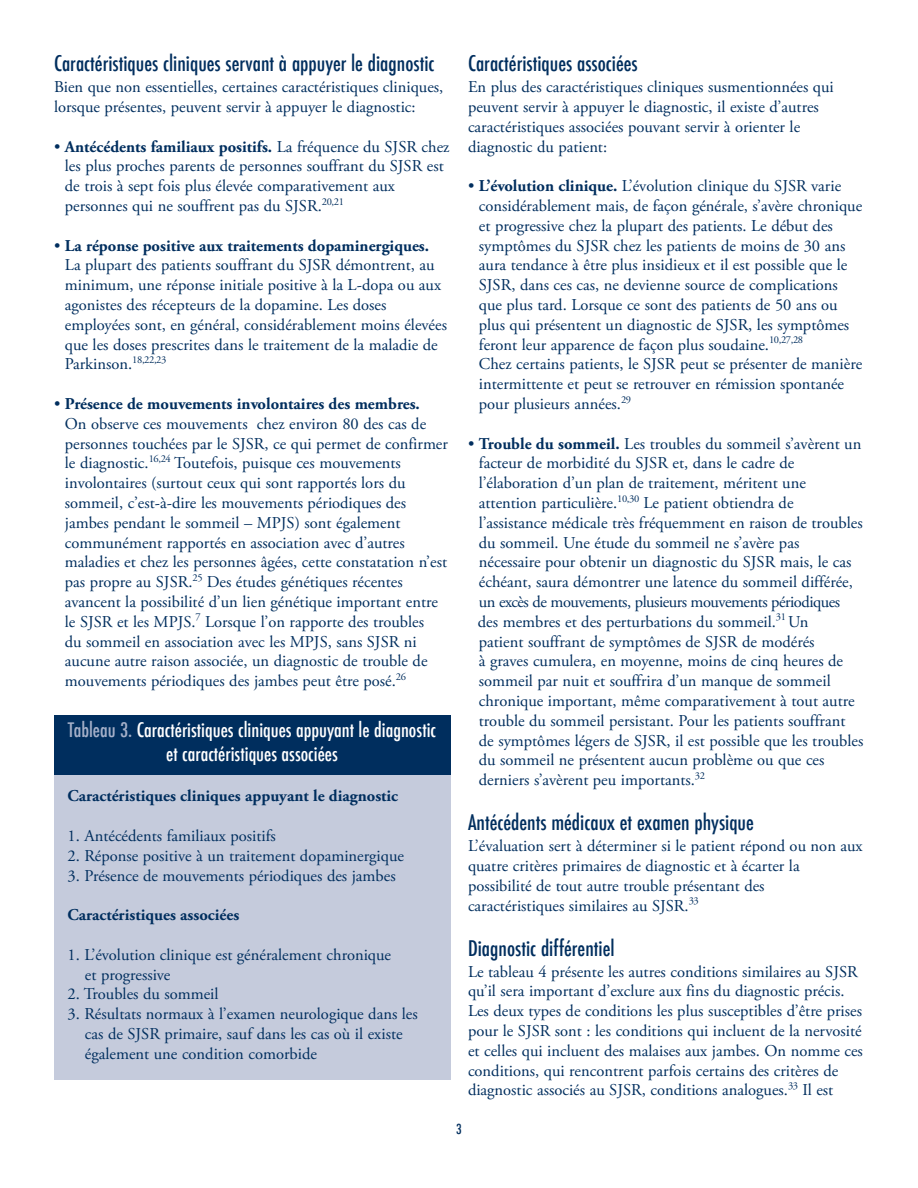
<style>
.page{position:relative;width:918px;height:1188px;background:#fff}
.page>*{position:absolute;margin:0;border:0;box-sizing:border-box;transform-origin:0 0}
.t1{font:500 condensed 21px "Futura";color:#002e5e}
.t2{font:500 condensed 19.5px/24.5px "Futura";color:#fff;text-align:center}
.t3{font:16.5px/19.8px "Adobe Garamond Pro";color:#002e5e}
.t4{font:700 16.5px "Adobe Garamond Pro";color:#002e5e}
.t5{font:500 condensed 13.5px "Futura";color:#002e5e}
.s1{font-weight:700}
.s2{color:#a5b0c9}
</style>
<div class="page">
<div style="left:54px;top:717px;width:396px;height:362px;background:#c5cbdc"></div>
<div style="left:54px;top:715px;width:396px;height:60px;background:#002e5e"></div>
<p class="t1" style="left:54px;top:51px;width:382px">Caractéristiques cliniques servant à appuyer le diagnostic</p>
<p class="t3" style="left:54px;top:79px;width:391px">Bien que non essentielles, certaines caractéristiques cliniques, lorsque présentes, peuvent servir à appuyer le diagnostic:</p>
<p class="t3" style="left:65px;top:138px;width:386px;text-indent:-11px">• <span class="s1">Antécédents familiaux positifs.</span> La fréquence du SJSR chez les plus proches parents de personnes souffrant du SJSR est de trois à sept fois plus élevée comparativement aux personnes qui ne souffrent pas du SJSR.<sup>20,21</sup></p>
<p class="t3" style="left:65px;top:237px;width:384px;text-indent:-11px">• <span class="s1">La réponse positive aux traitements dopaminergiques.<br></span>La plupart des patients souffrant du SJSR démontrent, au minimum, une réponse initiale positive à la L-dopa ou aux agonistes des récepteurs de la dopamine. Les doses employées sont, en général, considérablement moins élevées que les doses prescrites dans le traitement de la maladie de Parkinson.<sup>18,22,23</sup></p>
<p class="t3" style="left:65px;top:395px;width:385px;text-indent:-11px">• <span class="s1">Présence de mouvements involontaires des membres.<br></span>On observe ces mouvements chez environ 80 des cas de personnes touchées par le SJSR, ce qui permet de confirmer le diagnostic.<sup>16,24</sup> Toutefois, puisque ces mouvements involontaires (surtout ceux qui sont rapportés lors du sommeil, c’est-à-dire les mouvements périodiques des jambes pendant le sommeil – MPJS) sont également communément rapportés en association avec d’autres maladies et chez les personnes âgées, cette constatation n’est pas propre au SJSR.<sup>25</sup> Des études génétiques récentes avancent la possibilité d’un lien génétique important entre le SJSR et les MPJS.<sup>7</sup> Lorsque l’on rapporte des troubles<br>du sommeil en association avec les MPJS, sans SJSR ni aucune autre raison associée, un diagnostic de trouble de mouvements périodiques des jambes peut être posé.<sup>26</sup></p>
<p class="t2" style="left:68px;top:717px;width:370px"><span class="s2">Tableau 3.</span> Caractéristiques cliniques appuyant le diagnostic et caractéristiques associées</p>
<p class="t4" style="left:68px;top:790px;width:332px">Caractéristiques cliniques appuyant le diagnostic</p>
<p class="t3" style="left:68px;top:827px;width:210px">1. Antécédents familiaux positifs</p>
<p class="t3" style="left:68px;top:847px;width:338px">2. Réponse positive à un traitement dopaminergique</p>
<p class="t3" style="left:68px;top:867px;width:330px">3. Présence de mouvements périodiques des jambes</p>
<p class="t4" style="left:68px;top:908px;width:173px">Caractéristiques associées</p>
<p class="t3" style="left:85px;top:946px;width:308px;text-indent:-17px">1. L’évolution clinique est généralement chronique et progressive</p>
<p class="t3" style="left:68px;top:986px;width:153px">2. Troubles du sommeil</p>
<p class="t3" style="left:85px;top:1005px;width:334px;text-indent:-17px">3. Résultats normaux à l’examen neurologique dans les cas de SJSR primaire, sauf dans les cas où il existe également une condition comorbide</p>
<p class="t1" style="left:468px;top:51px;width:171px">Caractéristiques associées</p>
<p class="t3" style="left:468px;top:79px;width:367px">En plus des caractéristiques cliniques susmentionnées qui peuvent servir à appuyer le diagnostic, il existe d’autres caractéristiques associées pouvant servir à orienter le diagnostic du patient:</p>
<p class="t3" style="left:479px;top:178px;width:385px;text-indent:-11px">• <span class="s1">L’évolution clinique.</span> L’évolution clinique du SJSR varie considérablement mais, de façon générale, s’avère chronique et progressive chez la plupart des patients. Le début des symptômes du SJSR chez les patients de moins de 30 ans aura tendance à être plus insidieux et il est possible que le SJSR, dans ces cas, ne devienne source de complications que plus tard. Lorsque ce sont des patients de 50 ans ou plus qui présentent un diagnostic de SJSR, les symptômes feront leur apparence de façon plus soudaine.<sup>10,27,28<br></sup>Chez certains patients, le SJSR peut se présenter de manière intermittente et peut se retrouver en rémission spontanée pour plusieurs années.<sup>29</sup></p>
<p class="t3" style="left:478px;top:435px;width:387px;text-indent:-10px">• <span class="s1">Trouble du sommeil.</span> Les troubles du sommeil s’avèrent un facteur de morbidité du SJSR et, dans le cadre de l’élaboration d’un plan de traitement, méritent une attention particulière.<sup>10,30</sup> Le patient obtiendra de l’assistance médicale très fréquemment en raison de troubles du sommeil. Une étude du sommeil ne s’avère pas nécessaire pour obtenir un diagnostic du SJSR mais, le cas échéant, saura démontrer une latence du sommeil différée, un excès de mouvements, plusieurs mouvements périodiques des membres et des perturbations du sommeil.<sup>31</sup> Un<br>patient souffrant de symptômes de SJSR de modérés<br>à graves cumulera, en moyenne, moins de cinq heures de sommeil par nuit et souffrira d’un manque de sommeil chronique important, même comparativement à tout autre trouble du sommeil persistant. Pour les patients souffrant de symptômes légers de SJSR, il est possible que les troubles du sommeil ne présentent aucun problème ou que ces derniers s’avèrent peu importants.<sup>32</sup></p>
<p class="t1" style="left:468px;top:810px;width:287px">Antécédents médicaux et examen physique</p>
<p class="t3" style="left:468px;top:838px;width:396px">L’évaluation sert à déterminer si le patient répond ou non aux quatre critères primaires de diagnostic et à écarter la possibilité de tout autre trouble présentant des caractéristiques similaires au SJSR.<sup>33</sup></p>
<p class="t1" style="left:468px;top:935px;width:148px">Diagnostic différentiel</p>
<p class="t3" style="left:468px;top:963px;width:396px">Le tableau 4 présente les autres conditions similaires au SJSR qu’il sera important d’exclure aux fins du diagnostic précis.<br>Les deux types de conditions les plus susceptibles d’être prises pour le SJSR sont : les conditions qui incluent de la nervosité et celles qui incluent des malaises aux jambes. On nomme ces conditions, qui rencontrent parfois certains des critères de diagnostic associés au SJSR, conditions analogues.<sup>33</sup> Il est</p>
<p class="t5" style="left:456px;top:1121px;width:7px">3</p>
</div>
